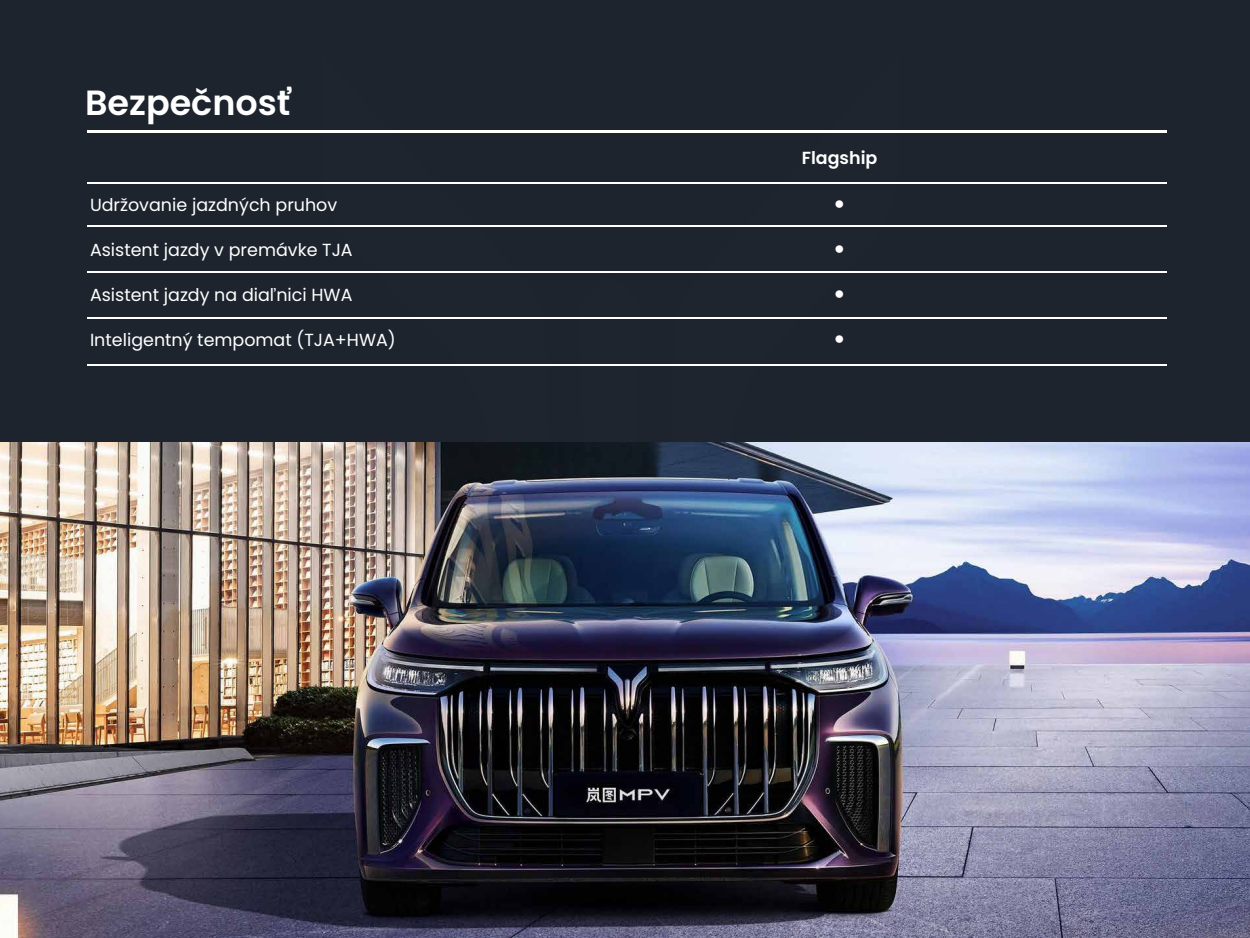
<style>
.page{position:relative;width:1250px;height:938px;background:#1d242d}
.page>*{position:absolute;margin:0;border:0;box-sizing:border-box;transform-origin:0 0}
.t1{font:600 35px "Poppins";color:#fff}
.t2{font:17.5px "Poppins";color:#fff}
.t3{font:600 17.5px "Poppins";color:#fff}
.t4{font:17.5px "Arial";color:#fff}
</style>
<div class="page">
<svg style="left:662px;top:132px;width:237px;height:234px"></svg>
<svg style="left:321px;top:132px;width:236px;height:234px"></svg>
<hr style="left:87px;top:130px;width:1080px;height:2px;background:#fff">
<hr style="left:87px;top:182px;width:1080px;height:2px;background:#fff">
<hr style="left:87px;top:225px;width:1080px;height:1px;background:#fff">
<hr style="left:87px;top:271px;width:1080px;height:1px;background:#fff">
<hr style="left:87px;top:318px;width:1080px;height:1px;background:#fff">
<hr style="left:87px;top:364px;width:1080px;height:1px;background:#fff">
<img style="left:0;top:442px;width:1250px;height:496px">
<h1 class="t1" style="left:85px;top:82px;width:207px">Bezpečnosť</h1>
<p class="t2" style="left:90px;top:195px;width:249px">Udržovanie jazdných pruhov</p>
<p class="t2" style="left:90px;top:240px;width:264px">Asistent jazdy v premávke TJA</p>
<p class="t2" style="left:90px;top:285px;width:264px">Asistent jazdy na diaľnici HWA</p>
<p class="t2" style="left:90px;top:330px;width:307px">Inteligentný tempomat (TJA+HWA)</p>
<p class="t3" style="left:802px;top:147px;width:77px">Flagship</p>
<p class="t4" style="left:834px;top:191px;width:12px">●</p>
<p class="t4" style="left:834px;top:236px;width:12px">●</p>
<p class="t4" style="left:834px;top:280px;width:12px">●</p>
<p class="t4" style="left:834px;top:325px;width:12px">●</p>
</div>
